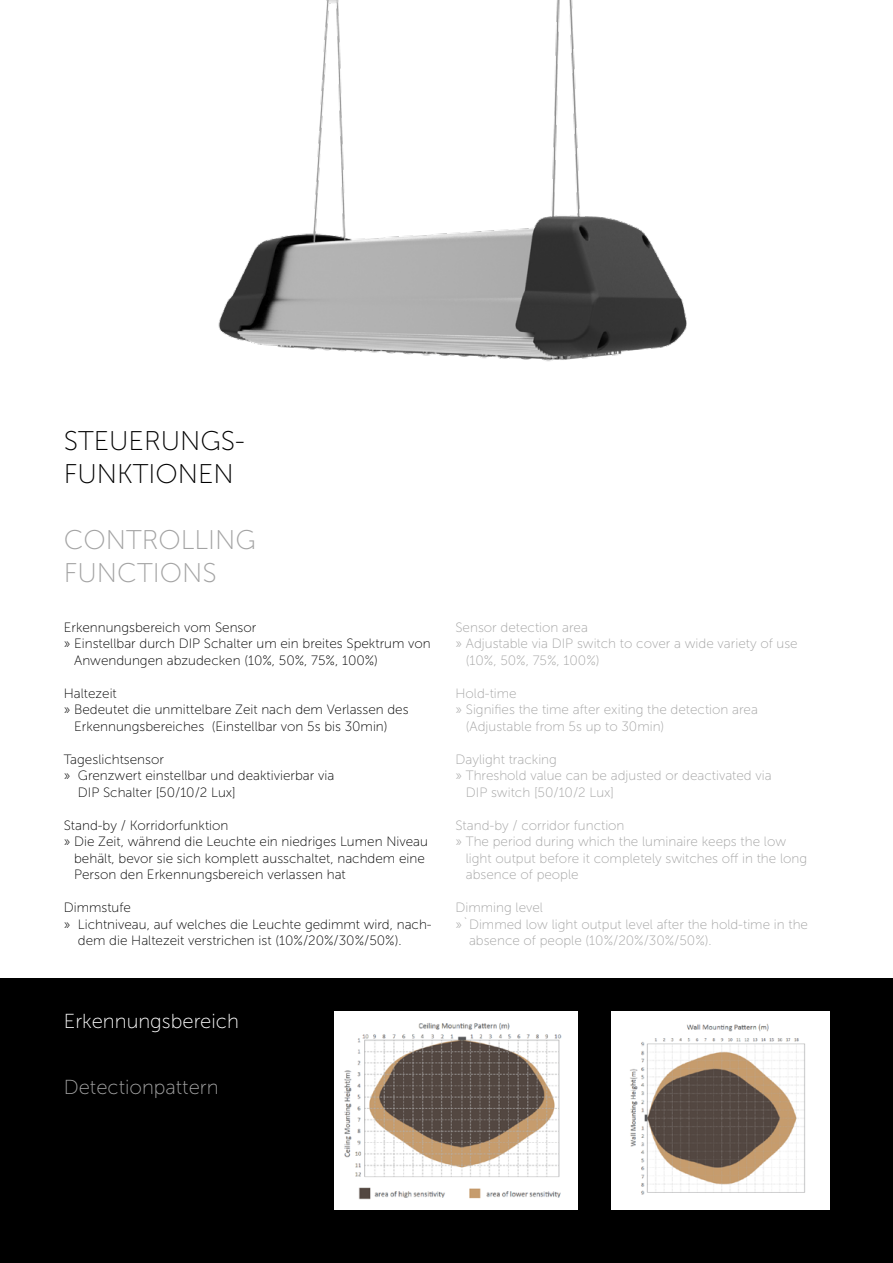
<style>
.page{position:relative;width:893px;height:1263px;background:#fff}
.page>*{position:absolute;margin:0;border:0;box-sizing:border-box;transform-origin:0 0}
.Headline_DE{font:27px/33px "Museo Sans 100";color:#000}
.Headline_EN{font:27px/33px "Museo Sans 100";color:#a3a3a3}
.Headline_White_DE_13{font:20.25px "Museo Sans 100";color:#fff}
.Headline_EN_13_5Pt{font:20.25px "Museo Sans 100";color:#a3a3a3}
.Copy_DE{font:13.5px/16.5px "Museo Sans 100";color:#000}
.Copy_EN{font:13.5px/16.5px "Museo Sans 100";color:#a3a3a3}
</style>
<div class="page">
<div style="left:0;top:978px;width:893px;height:285px;background:#000"></div>
<img style="left:218px;top:0;width:469px;height:362px">
<img style="left:334px;top:1011px;width:244px;height:198px">
<img style="left:612px;top:1011px;width:217px;height:198px">
<p class="Headline_DE" style="left:64px;top:425px;width:183px">STEUERUNGS-<br>FUNKTIONEN</p>
<p class="Headline_EN" style="left:64px;top:524px;width:194px">CONTROLLING<br>FUNCTIONS</p>
<p class="Copy_DE" style="left:64px;top:619px;width:194px">Erkennungsbereich vom Sensor</p>
<p class="Copy_DE" style="left:74px;top:635px;width:358px;text-indent:-10px">» Einstellbar durch DIP Schalter um ein breites Spektrum von<br>Anwendungen abzudecken (10%, 50%, 75%, 100%)</p>
<p class="Copy_DE" style="left:64px;top:685px;width:55px">Haltezeit</p>
<p class="Copy_DE" style="left:74px;top:701px;width:336px;text-indent:-10px">» Bedeutet die unmittelbare Zeit nach dem Verlassen des<br>Erkennungsbereiches (Einstellbar von 5s bis 30min)</p>
<p class="Copy_DE" style="left:64px;top:751px;width:102px">Tageslichtsensor</p>
<p class="Copy_DE" style="left:78px;top:767px;width:258px;text-indent:-14px">» Grenzwert einstellbar und deaktivierbar via<br>DIP Schalter [50/10/2 Lux]</p>
<p class="Copy_DE" style="left:64px;top:817px;width:166px">Stand-by / Korridorfunktion</p>
<p class="Copy_DE" style="left:74px;top:833px;width:355px;text-indent:-10px">» Die Zeit, während die Leuchte ein niedriges Lumen Niveau behält, bevor sie sich komplett ausschaltet, nachdem eine<br>Person den Erkennungsbereich verlassen hat</p>
<p class="Copy_DE" style="left:64px;top:899px;width:69px">Dimmstufe</p>
<p class="Copy_DE" style="left:78px;top:916px;width:355px;text-indent:-14px">» Lichtniveau, auf welches die Leuchte gedimmt wird, nach&shy;dem die Haltezeit verstrichen ist (10%/20%/30%/50%).</p>
<p class="Copy_EN" style="left:455px;top:619px;width:134px">Sensor detection area</p>
<p class="Copy_EN" style="left:466px;top:635px;width:333px;text-indent:-10px">» Adjustable via DIP switch to cover a wide variety of use (10%, 50%, 75%, 100%)</p>
<p class="Copy_EN" style="left:455px;top:685px;width:63px">Hold-time</p>
<p class="Copy_EN" style="left:466px;top:701px;width:294px;text-indent:-10px">» Signifies the time after exiting the detection area (Adjustable from 5s up to 30min)</p>
<p class="Copy_EN" style="left:455px;top:751px;width:103px">Daylight tracking</p>
<p class="Copy_EN" style="left:466px;top:767px;width:307px;text-indent:-10px">» Threshold value can be adjusted or deactivated via<br>DIP switch [50/10/2 Lux]</p>
<p class="Copy_EN" style="left:455px;top:817px;width:171px">Stand-by / corridor function</p>
<p class="Copy_EN" style="left:466px;top:833px;width:343px;text-indent:-10px">» The period during which the luminaire keeps the low light output before it completely switches off in the long absence of people</p>
<p class="Copy_EN" style="left:455px;top:899px;width:89px">Dimming level</p>
<p class="Copy_EN" style="left:469px;top:916px;width:341px;text-indent:-13px">»`Dimmed low light output level after the hold-time in the absence of people (10%/20%/30%/50%).</p>
<p class="Headline_White_DE_13" style="left:64px;top:1010px;width:177px">Erkennungsbereich</p>
<p class="Headline_EN_13_5Pt" style="left:64px;top:1076px;width:156px">Detectionpattern</p>
</div>
